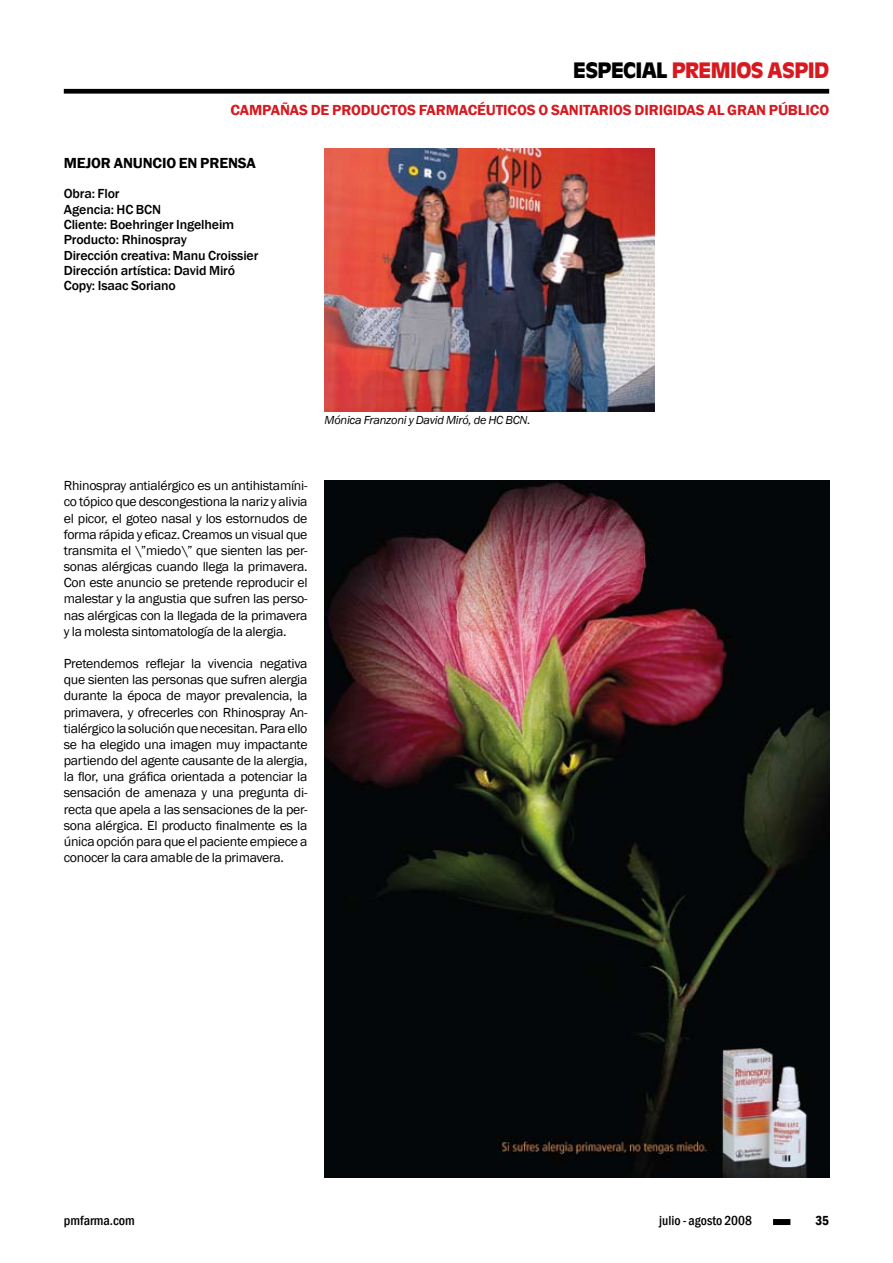
<style>
.page{position:relative;width:893px;height:1263px;background:#fff}
.page>*{position:absolute;margin:0;border:0;box-sizing:border-box;transform-origin:0 0}
.t1{font:900 21px "Antique Olive";letter-spacing:-.03em;color:#d71920}
.t2{font:600 15px "Franklin Gothic";letter-spacing:-.01em;color:#d71920}
.t3{font:600 15px "Franklin Gothic";letter-spacing:-.01em;color:#000}
.t4{font:13.5px/16.2px "Franklin Gothic";letter-spacing:-.02em;color:#000;text-align:justify}
.t5{font:500 13.5px/15.3px "Franklin Gothic";letter-spacing:-.01em;color:#000}
.t6{font:500 condensed 13.5px "Franklin Gothic";color:#000}
.t7{font:600 condensed 13.5px "Franklin Gothic";color:#000}
.t8{font:italic 12px "Franklin Gothic";letter-spacing:-.02em;color:#000}
.s1{color:#000}
</style>
<div class="page">
<div style="left:773px;top:1219px;width:17px;height:6px;background:#000"></div>
<div style="left:64px;top:89px;width:765px;height:5px;background:#000"></div>
<img style="left:325px;top:480px;width:504px;height:698px">
<img style="left:325px;top:149px;width:329px;height:262px">
<h1 class="t1" style="left:573px;top:58px;width:257px"><span class="s1">ESPECIAL</span> PREMIOS ASPID</h1>
<p class="t2" style="left:231px;top:100px;width:600px">CAMPAÑAS DE PRODUCTOS FARMACÉUTICOS O SANITARIOS DIRIGIDAS AL GRAN PÚBLICO</p>
<p class="t3" style="left:64px;top:154px;width:194px">MEJOR ANUNCIO EN PRENSA</p>
<p class="t5" style="left:64px;top:186px;width:196px">Obra: Flor<br>Agencia: HC BCN<br>Cliente: Boehringer Ingelheim<br>Producto: Rhinospray<br>Dirección creativa: Manu Croissier<br>Dirección artística: David Miró<br>Copy: Isaac Soriano</p>
<p class="t8" style="left:325px;top:412px;width:207px">Mónica Franzoni y David Miró, de HC BCN.</p>
<p class="t4" style="left:64px;top:478px;width:245px">Rhinospray antialérgico es un antihistamíni&shy;co tópico que descongestiona la nariz y alivia el picor, el goteo nasal y los estornudos de forma rápida y eficaz. Creamos un visual que transmita el \”miedo\” que sienten las per&shy;sonas alérgicas cuando llega la primavera.<br>Con este anuncio se pretende reproducir el malestar y la angustia que sufren las perso&shy;nas alérgicas con la llegada de la primavera y la molesta sintomatología de la alergia.</p>
<p class="t4" style="left:64px;top:656px;width:245px">Pretendemos reflejar la vivencia negativa que sienten las personas que sufren alergia durante la época de mayor prevalencia, la primavera, y ofrecerles con Rhinospray An&shy;tialérgico la solución que necesitan. Para ello se ha elegido una imagen muy impactante partiendo del agente causante de la alergia, la flor, una gráfica orientada a potenciar la sensación de amenaza y una pregunta di&shy;recta que apela a las sensaciones de la per&shy;sona alérgica. El producto finalmente es la única opción para que el paciente empiece a conocer la cara amable de la primavera.</p>
<p class="t6" style="left:64px;top:1212px;width:73px">pmfarma.com</p>
<p class="t6" style="left:659px;top:1212px;width:94px">julio - agosto 2008</p>
<p class="t7" style="left:815px;top:1212px;width:15px">35</p>
</div>
